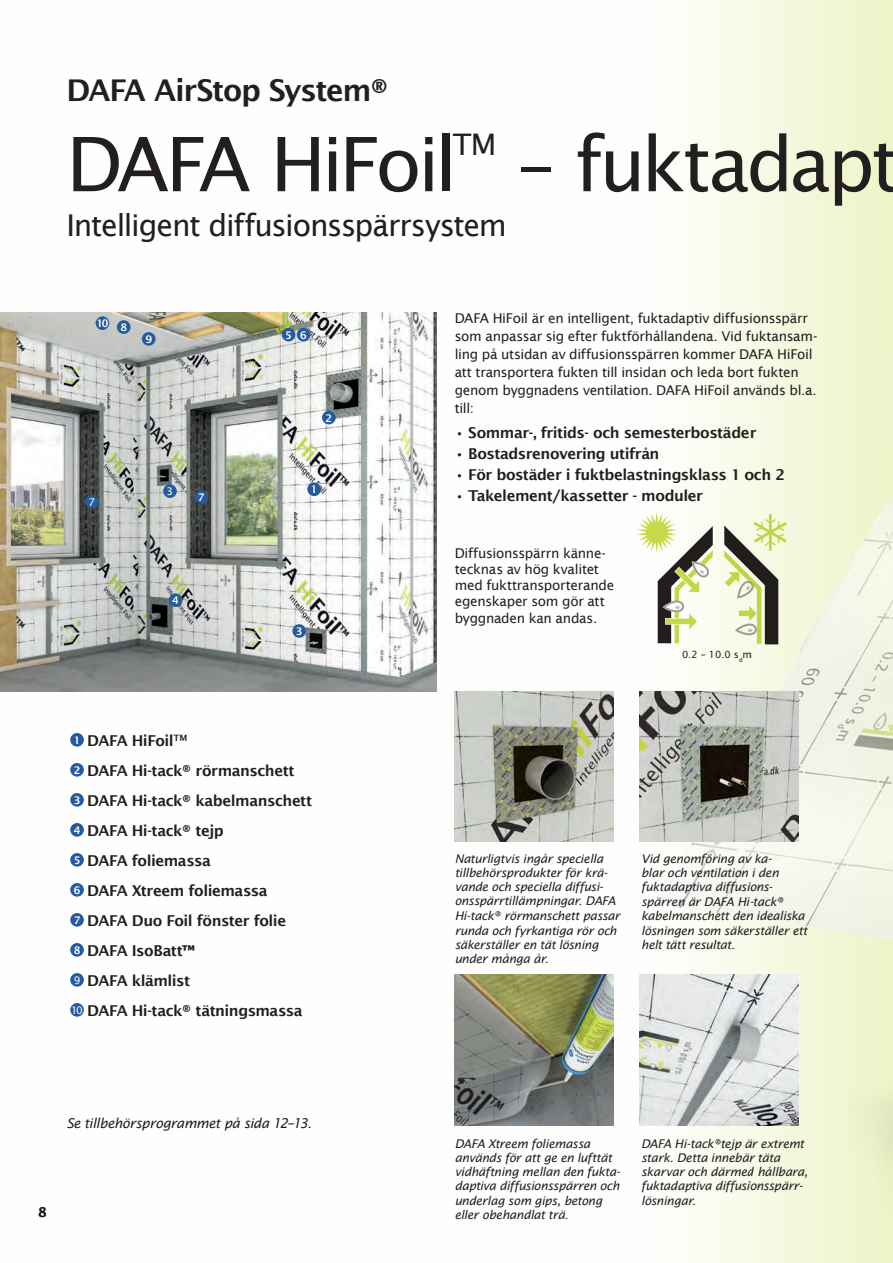
<style>
.page{position:relative;width:893px;height:1263px;background:#fff}
.page>*{position:absolute;margin:0;border:0;box-sizing:border-box;transform-origin:0 0}
._1_Overskrift{font:75px "Lucida Sans";letter-spacing:-.05em;color:#231f20}
._1_Overskrift-2{font:30px "Lucida Sans";letter-spacing:-.04em;color:#231f20}
._1_Overskrift-3{font:600 30px "Lucida Sans";letter-spacing:-.045em;color:#231f20}
._1_Overskrift-4{font:29.7px "Lucida Sans";color:#231f20}
.t1{font:600 15px "Lucida Sans";letter-spacing:-.03em;color:#231f20}
.t2{font:13.5px/18px "Lucida Sans";letter-spacing:-.02em;color:#231f20}
.t3{font:italic 13.5px "Lucida Sans";letter-spacing:-.03em;color:#231f20}
.t4{font:600 13.5px "Lucida Sans";color:#231f20}
.t5{font:italic 12px/14.4px "Lucida Sans";letter-spacing:-.025em;color:#231f20}
.t6{font:600 10.5px "Lucida Sans";color:#fff}
.t7{font:10.5px "Lucida Sans";color:#fff}
.t8{font:9.9px "Lucida Sans";color:#231f20}
</style>
<div class="page">
<img style="left:657px;top:0;width:236px;height:975px">
<img style="left:0;top:313px;width:437px;height:378px">
<div style="left:70px;top:733px;width:14px;height:14px;background:#235b9d;border-radius:50%"></div>
<div style="left:70px;top:763px;width:14px;height:14px;background:#235b9d;border-radius:50%"></div>
<div style="left:70px;top:793px;width:14px;height:14px;background:#235b9d;border-radius:50%"></div>
<div style="left:70px;top:823px;width:14px;height:14px;background:#235b9d;border-radius:50%"></div>
<div style="left:70px;top:853px;width:14px;height:14px;background:#235b9d;border-radius:50%"></div>
<div style="left:70px;top:883px;width:14px;height:14px;background:#235b9d;border-radius:50%"></div>
<div style="left:70px;top:913px;width:14px;height:14px;background:#235b9d;border-radius:50%"></div>
<div style="left:70px;top:943px;width:14px;height:14px;background:#235b9d;border-radius:50%"></div>
<div style="left:70px;top:973px;width:14px;height:14px;background:#235b9d;border-radius:50%"></div>
<div style="left:70px;top:1003px;width:14px;height:14px;background:#235b9d;border-radius:50%"></div>
<div style="left:297px;top:328px;width:13px;height:13px;background:#235b9d;border-radius:50%"></div>
<div style="left:282px;top:328px;width:13px;height:13px;background:#235b9d;border-radius:50%"></div>
<div style="left:142px;top:332px;width:13px;height:14px;background:#235b9d;border-radius:50%"></div>
<div style="left:169px;top:593px;width:13px;height:14px;background:#235b9d;border-radius:50%"></div>
<div style="left:195px;top:490px;width:13px;height:14px;background:#235b9d;border-radius:50%"></div>
<div style="left:292px;top:624px;width:14px;height:14px;background:#235b9d;border-radius:50%"></div>
<div style="left:307px;top:482px;width:14px;height:14px;background:#235b9d;border-radius:50%"></div>
<div style="left:96px;top:316px;width:13px;height:14px;background:#235b9d;border-radius:50%"></div>
<div style="left:322px;top:411px;width:14px;height:13px;background:#235b9d;border-radius:50%"></div>
<div style="left:117px;top:320px;width:14px;height:14px;background:#235b9d;border-radius:50%"></div>
<div style="left:713px;top:508px;width:11px;height:135px;background:#f9fbee"></div>
<svg style="left:637px;top:510px;width:116px;height:148px"></svg>
<div style="left:85px;top:495px;width:14px;height:14px;background:#235b9d;border-radius:50%"></div>
<div style="left:163px;top:484px;width:14px;height:14px;background:#235b9d;border-radius:50%"></div>
<img style="left:455px;top:691px;width:159px;height:150px">
<img style="left:455px;top:975px;width:159px;height:150px">
<img style="left:640px;top:691px;width:113px;height:150px">
<img style="left:640px;top:975px;width:113px;height:150px">
<div style="left:849px;top:244px;width:44px;height:145px;background:#eff5cd"></div>
<img style="left:753px;top:389px;width:140px;height:866px">
<p class="_1_Overskrift-3" style="left:66px;top:73px;width:324px">DAFA AirStop System®</p>
<p class="_1_Overskrift" style="left:66px;top:122px;width:392px">DAFA HiFoil</p>
<p class="_1_Overskrift-4" style="left:453px;top:127px;width:45px">TM</p>
<p class="_1_Overskrift" style="left:517px;top:122px;width:383px">– fuktadapt</p>
<p class="_1_Overskrift-2" style="left:66px;top:208px;width:442px">Intelligent diffusionsspärrsystem</p>
<p class="t6" style="left:97px;top:317px;width:13px">10</p>
<p class="t6" style="left:120px;top:321px;width:8px">8</p>
<p class="t6" style="left:145px;top:333px;width:8px">9</p>
<p class="t7" style="left:89px;top:496px;width:8px">7</p>
<p class="t7" style="left:167px;top:485px;width:8px">3</p>
<p class="t6" style="left:198px;top:491px;width:8px">7</p>
<p class="t6" style="left:172px;top:594px;width:8px">4</p>
<p class="t6" style="left:285px;top:329px;width:8px">5</p>
<p class="t6" style="left:300px;top:329px;width:8px">6</p>
<p class="t6" style="left:325px;top:412px;width:8px">2</p>
<p class="t6" style="left:311px;top:484px;width:8px">1</p>
<p class="t6" style="left:296px;top:625px;width:8px">3</p>
<p class="t6" style="left:74px;top:734px;width:8px">1</p>
<p class="t1" style="left:87px;top:732px;width:102px">DAFA HiFoil<sup>TM</sup></p>
<p class="t6" style="left:74px;top:764px;width:8px">2</p>
<p class="t1" style="left:87px;top:762px;width:209px">DAFA Hi-tack® rörmanschett</p>
<p class="t6" style="left:74px;top:794px;width:8px">3</p>
<p class="t1" style="left:87px;top:792px;width:226px">DAFA Hi-tack® kabelmanschett</p>
<p class="t6" style="left:74px;top:824px;width:8px">4</p>
<p class="t1" style="left:87px;top:822px;width:138px">DAFA Hi-tack® tejp</p>
<p class="t6" style="left:74px;top:854px;width:8px">5</p>
<p class="t1" style="left:87px;top:852px;width:125px">DAFA foliemassa</p>
<p class="t6" style="left:74px;top:884px;width:8px">6</p>
<p class="t1" style="left:87px;top:882px;width:182px">DAFA Xtreem foliemassa</p>
<p class="t6" style="left:74px;top:914px;width:8px">7</p>
<p class="t1" style="left:87px;top:912px;width:200px">DAFA Duo Foil fönster folie</p>
<p class="t6" style="left:74px;top:944px;width:8px">8</p>
<p class="t1" style="left:87px;top:942px;width:109px">DAFA IsoBatt™</p>
<p class="t7" style="left:74px;top:974px;width:8px">9</p>
<p class="t1" style="left:87px;top:972px;width:104px">DAFA klämlist</p>
<p class="t7" style="left:71px;top:1004px;width:13px">10</p>
<p class="t1" style="left:87px;top:1002px;width:217px">DAFA Hi-tack® tätningsmassa</p>
<p class="t2" style="left:455px;top:309px;width:364px">DAFA HiFoil är en intelligent, fuktadaptiv diffusionsspärr som anpassar sig efter fuktförhållandena. Vid fuktansam&shy;ling på utsidan av diffusionsspärren kommer DAFA HiFoil att transportera fukten till insidan och leda bort fukten genom byggnadens ventilation. DAFA HiFoil används bl.a. till:</p>
<p class="t1" style="left:455px;top:424px;width:303px">• Sommar-, fritids- och semesterbostäder</p>
<p class="t1" style="left:455px;top:445px;width:206px">• Bostadsrenovering utifrån</p>
<p class="t1" style="left:455px;top:466px;width:332px">• För bostäder i fuktbelastningsklass 1 och 2</p>
<p class="t1" style="left:455px;top:487px;width:250px">• Takelement/kassetter - moduler</p>
<p class="t2" style="left:455px;top:545px;width:161px;line-height:16.2px">Diffusionsspärrn känne&shy;tecknas av hög kvalitet med fukttransporterande egenskaper som gör att byggnaden kan andas.</p>
<p class="t8" style="left:682px;top:649px;width:71px">0.2 – 10.0 s<sub>d</sub>m</p>
<p class="t5" style="left:455px;top:851px;width:167px">Naturligtvis ingår speciella tillbehörsprodukter för krä&shy;vande och speciella diffusi&shy;onsspärrtillämpningar. DAFA<br>Hi-tack® rörmanschett passar runda och fyrkantiga rör och säkerställer en tät lösning under många år.</p>
<p class="t5" style="left:641px;top:851px;width:168px">Vid genomföring av ka-<br>blar och ventilation i den fuktadaptiva diffusions&shy;spärren är DAFA Hi-tack® kabelmanschett den idealiska lösningen som säkerställer ett helt tätt resultat.</p>
<p class="t3" style="left:66px;top:1115px;width:247px">Se tillbehörsprogrammet på sida 12–13.</p>
<p class="t4" style="left:38px;top:1205px;width:10px">8</p>
<p class="t5" style="left:455px;top:1136px;width:167px">DAFA Xtreem foliemassa används för att ge en lufttät vidhäftning mellan den fukta&shy;daptiva diffusionsspärren och underlag som gips, betong eller obehandlat trä.</p>
<p class="t5" style="left:641px;top:1136px;width:168px">DAFA Hi-tack®tejp är extremt stark. Detta innebär täta skarvar och därmed hållbara, fuktadaptiva diffusionsspärr&shy;lösningar.</p>
</div>
